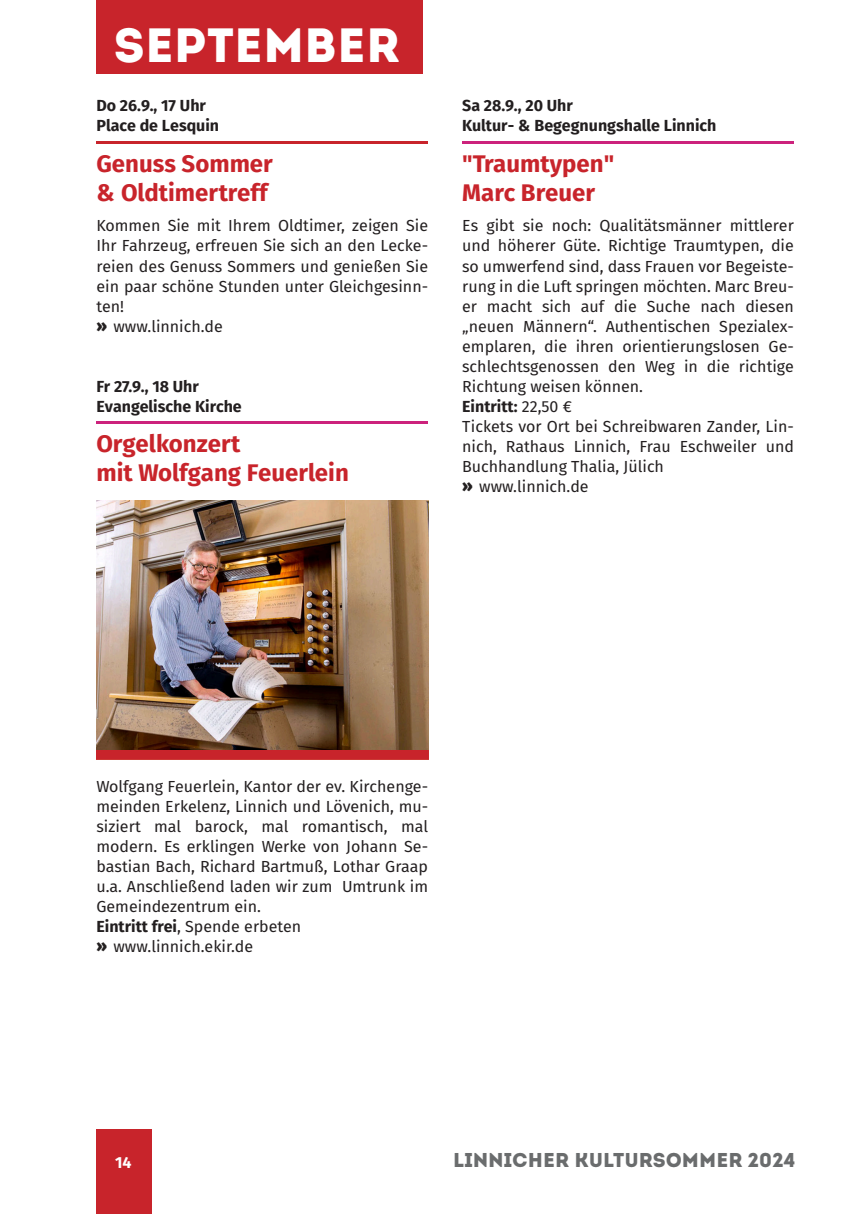
<style>
.page{position:relative;width:862px;height:1214px;background:#fff}
.page>*{position:absolute;margin:0;border:0;box-sizing:border-box;transform-origin:0 0}
.t1{font:48px "Intro";color:#fff}
.t2{font:700 24px/28.8px "Fira Sans";color:#c8242b}
.t3{font:20px "Intro";color:#6a6c6d}
.t4{font:16px/20px "Fira Sans";color:#231f20}
.t5{font:700 16px/20px "Fira Sans";color:#231f20}
.t6{font:700 16px "Fira Sans";color:#fff}
.s1{font-weight:800}
.s2{font-weight:700}
</style>
<div class="page">
<div style="left:96px;top:1129px;width:56px;height:84px;background:#c8242b"></div>
<div style="left:96px;top:0;width:327px;height:73px;background:#c8242b"></div>
<hr style="left:96px;top:141px;width:332px;height:3px;background:#c8242b">
<hr style="left:96px;top:421px;width:332px;height:3px;background:#cc227c">
<hr style="left:462px;top:141px;width:332px;height:3px;background:#cc227c">
<img style="left:96px;top:749px;width:332px;height:10px">
<img style="left:96px;top:500px;width:332px;height:249px">
<h1 class="t1" style="left:117px;top:26px;width:236px">OKTOBER</h1>
<p class="t5" style="left:96px;top:96px;width:124px">Do 26.9., 17 Uhr<br>Place de Lesquin</p>
<h2 class="t2" style="left:96px;top:150px;width:178px">Genuss Sommer &amp; Oldtimertreff</h2>
<p class="t4" style="left:96px;top:216px;width:333px">Kommen Sie mit Ihrem Oldtimer, zeigen Sie<br>Ihr Fahrzeug, erfreuen Sie sich an den Lecke&shy;reien des Genuss Sommers und genießen Sie ein paar schöne Stunden unter Gleichgesinn&shy;ten!<br><span class="s1">»</span> www.linnich.de</p>
<h1 class="t1" style="left:114px;top:26px;width:287px">SEPTEMBER</h1>
<p class="t5" style="left:96px;top:376px;width:147px">Fr 27.9., 18 Uhr<br>Evangelische Kirche</p>
<h2 class="t2" style="left:96px;top:430px;width:254px">Orgelkonzert<br>mit Wolfgang Feuerlein</h2>
<p class="t5" style="left:462px;top:96px;width:256px">Sa 28.9., 20 Uhr<br>Kultur- &amp; Begegnungshalle Linnich</p>
<h2 class="t2" style="left:462px;top:150px;width:153px">"Traumtypen"<br>Marc Breuer</h2>
<p class="t4" style="left:462px;top:216px;width:333px">Es gibt sie noch: Qualitätsmänner mittlerer und höherer Güte. Richtige Traumtypen, die so umwerfend sind, dass Frauen vor Begeiste&shy;rung in die Luft springen möchten. Marc Breu&shy;er macht sich auf die Suche nach diesen „neuen Männern“. Authentischen Spezialex&shy;emplaren, die ihren orientierungslosen Ge&shy;schlechtsgenossen den Weg in die richtige Richtung weisen können.<br><span class="s2">Eintritt:</span> 22,50 €<br>Tickets vor Ort bei Schreibwaren Zander, Lin&shy;nich, Rathaus Linnich, Frau Eschweiler und Buchhandlung Thalia, Jülich<br><span class="s1">»</span> www.linnich.de</p>
<p class="t4" style="left:96px;top:776px;width:333px">Wolfgang Feuerlein, Kantor der ev. Kirchenge&shy;meinden Erkelenz, Linnich und Lövenich, mu&shy;siziert mal barock, mal romantisch, mal modern. Es erklingen Werke von Johann Se&shy;bastian Bach, Richard Bartmuß, Lothar Graap u.a. Anschließend laden wir zum Umtrunk im Gemeindezentrum ein.<br><span class="s2">Eintritt frei</span>, Spende erbeten<br><span class="s1">»</span> www.linnich.ekir.de</p>
<p class="t6" style="left:115px;top:1153px;width:18px">14</p>
<p class="t3" style="left:453px;top:1152px;width:343px">LINNICHER KULTURSOMMER 2024</p>
</div>
